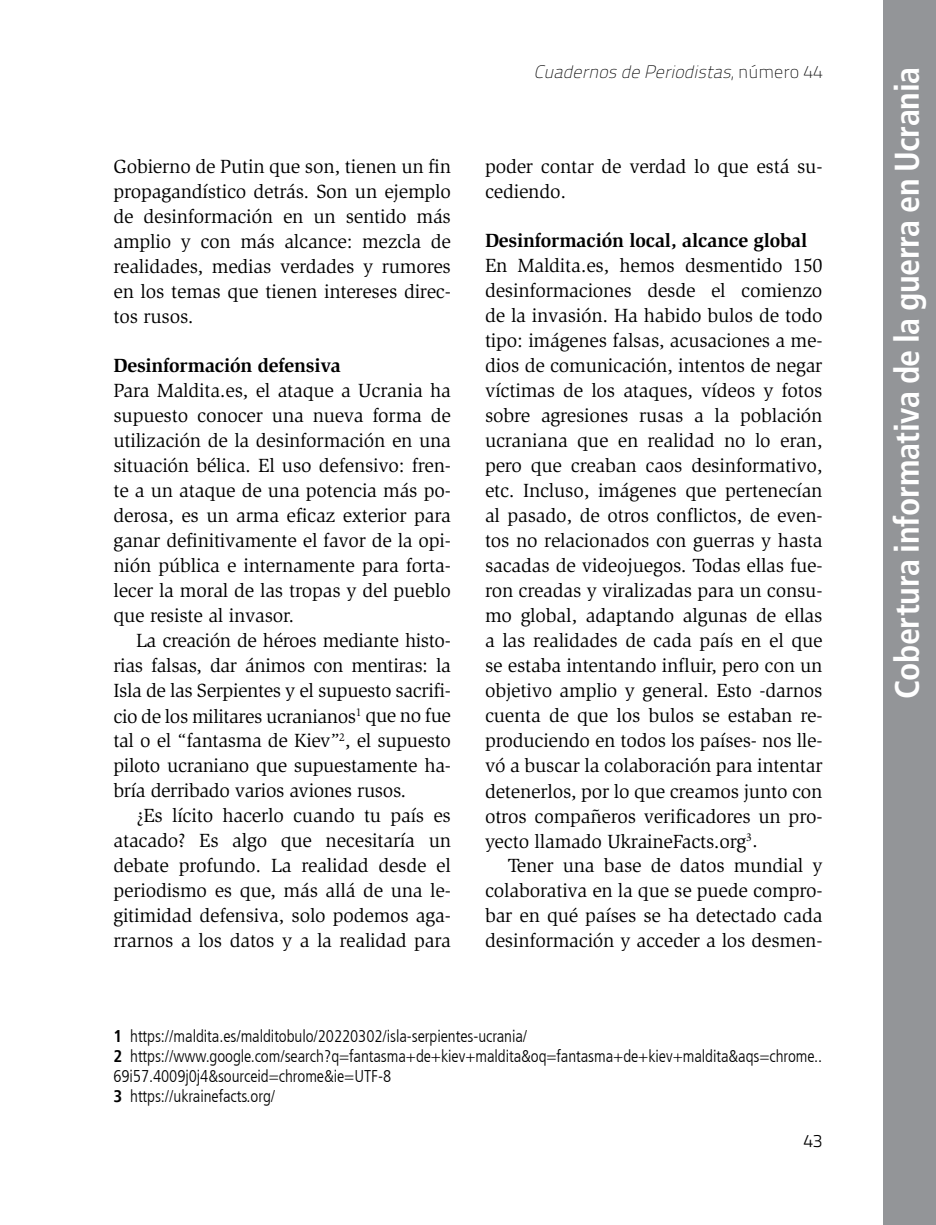
<style>
.page{position:relative;width:936px;height:1225px;background:#fff}
.page>*{position:absolute;margin:0;border:0;box-sizing:border-box;transform-origin:0 0}
.t1{font:700 condensed 34px "Frutiger LT";letter-spacing:-.01em;color:#fff}
.t2{font:19.6px/25px "Slimbach Std";letter-spacing:-.01em;color:#000;text-align:justify}
.t3{font:700 19.6px "Slimbach Std";letter-spacing:-.01em;color:#000}
.t4{font:italic 100 18px "Titillium Text 22 L";color:#000}
.t5{font:300 18px "Titillium Text 22 L";color:#000}
.t6{font:300 condensed 17px/20px "Frutiger LT";letter-spacing:-.005em;color:#000}
.s1{font-style:normal}
.s2{font-weight:700}
</style>
<div class="page">
<div style="left:883px;top:0;width:52px;height:1225px;background:#939598"></div>
<p class="t2" style="left:113px;top:154px;width:339px">Gobierno de Putin que son, tienen un fin propagandístico detrás. Son un ejemplo de desinformación en un sentido más amplio y con más alcance: mezcla de realidades, medias verdades y rumores en los temas que tienen intereses direc&shy;tos rusos.</p>
<p class="t3" style="left:113px;top:354px;width:229px">Desinformación defensiva</p>
<p class="t2" style="left:113px;top:378px;width:339px">Para Maldita.es, el ataque a Ucrania ha supuesto conocer una nueva forma de utilización de la desinformación en una situación bélica. El uso defensivo: fren&shy;te a un ataque de una potencia más po&shy;derosa, es un arma eficaz exterior para ganar definitivamente el favor de la opi&shy;nión pública e internamente para forta&shy;lecer la moral de las tropas y del pueblo que resiste al invasor.</p>
<p class="t2" style="left:113px;top:628px;width:339px;text-indent:23px">La creación de héroes mediante histo&shy;rias falsas, dar ánimos con mentiras: la Isla de las Serpientes y el supuesto sacrifi&shy;cio de los militares ucranianos<sup>1</sup> que no fue tal o el “fantasma de Kiev”<sup>2</sup>, el supuesto piloto ucraniano que supuestamente ha&shy;bría derribado varios aviones rusos.</p>
<p class="t2" style="left:113px;top:803px;width:339px;text-indent:23px">¿Es lícito hacerlo cuando tu país es atacado? Es algo que necesitaría un debate profundo. La realidad desde el periodismo es que, más allá de una le&shy;gitimidad defensiva, solo podemos aga&shy;rrarnos a los datos y a la realidad para</p>
<p class="t4" style="left:534px;top:59px;width:290px">CuadernosdePeriodistas<span class="s1">, n ú m e r o 4 4</span></p>
<h1 class="t1" style="left:886px;top:699px;width:634px;rotate:-90deg">Cobertura informativa de la guerra en Ucrania</h1>
<p class="t2" style="left:485px;top:154px;width:339px">poder contar de verdad lo que está su&shy;cediendo.</p>
<p class="t3" style="left:485px;top:229px;width:324px">Desinformación local, alcance global</p>
<p class="t2" style="left:485px;top:253px;width:339px">En Maldita.es, hemos desmentido 150 desinformaciones desde el comienzo de la invasión. Ha habido bulos de todo tipo: imágenes falsas, acusaciones a me&shy;dios de comunicación, intentos de negar víctimas de los ataques, vídeos y fotos sobre agresiones rusas a la población ucraniana que en realidad no lo eran, pero que creaban caos desinformativo, etc. Incluso, imágenes que pertenecían al pasado, de otros conflictos, de even&shy;tos no relacionados con guerras y hasta sacadas de videojuegos. Todas ellas fue&shy;ron creadas y viralizadas para un consu&shy;mo global, adaptando algunas de ellas a las realidades de cada país en el que se estaba intentando influir, pero con un objetivo amplio y general. Esto -darnos cuenta de que los bulos se estaban re&shy;produciendo en todos los países- nos lle&shy;vó a buscar la colaboración para intentar detenerlos, por lo que creamos junto con otros compañeros verificadores un pro&shy;yecto llamado UkraineFacts.org<sup>3</sup>.</p>
<p class="t2" style="left:485px;top:853px;width:339px;text-indent:23px">Tener una base de datos mundial y colaborativa en la que se puede compro&shy;bar en qué países se ha detectado cada desinformación y acceder a los desmen-</p>
<p class="t6" style="left:113px;top:1026px;width:710px"><span class="s2">1</span> https://maldita.es/malditobulo/20220302/isla-serpientes-ucrania/<br><span class="s2">2</span> https://www.google.com/search?q=fantasma+de+kiev+maldita&amp;oq=fantasma+de+kiev+maldita&amp;aqs=chrome..<br>69i57.4009j0j4&amp;sourceid=chrome&amp;ie=UTF-8<br><span class="s2">3</span> https://ukrainefacts.org/</p>
<p class="t5" style="left:803px;top:1128px;width:21px">43</p>
</div>
